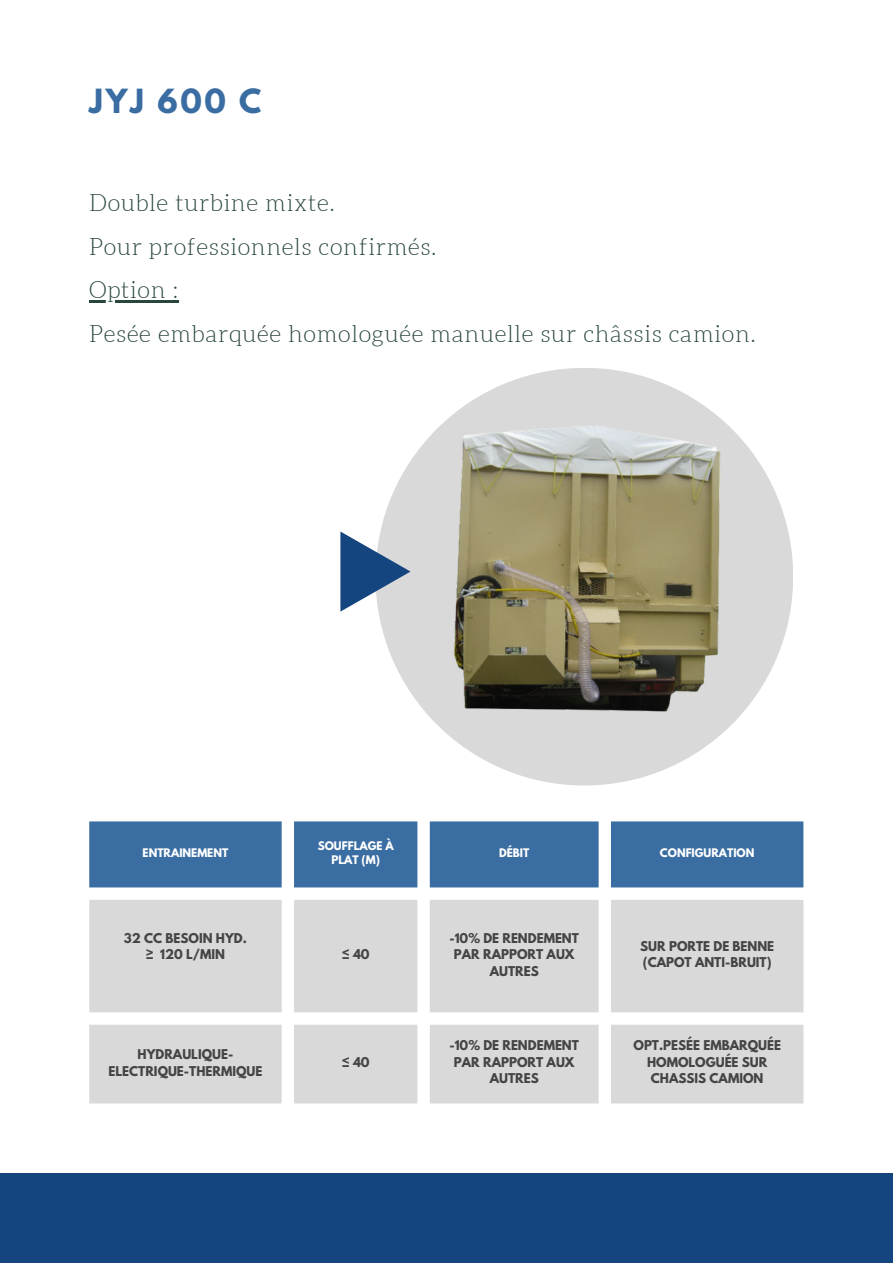
<style>
.page{position:relative;width:893px;height:1264px;background:#fff}
.page>*{position:absolute;margin:0;border:0;box-sizing:border-box;transform-origin:0 0}
.t1{font:700 29.55px "League Spartan";letter-spacing:.09em;color:#3a6da2}
.t2{font:300 23.55px/43.8px "Aleo";letter-spacing:.03em;color:#28453e}
.t3{font:700 12px/16.6px "League Spartan";color:#444544;text-align:center}
.t4{font:700 10.5px/14px "League Spartan";color:#fff;text-align:center}
</style>
<div class="page">
<div style="left:0;top:1173px;width:892px;height:89px;background:#14457e"></div>
<hr style="left:89px;top:300px;width:90px;height:3px;background:#28453e">
<div style="left:375px;top:368px;width:418px;height:417px;background:#d9d9d9;border-radius:50%"></div>
<img style="left:454px;top:423px;width:274px;height:289px">
<svg style="left:340px;top:531px;width:70px;height:80px"></svg>
<svg style="left:89px;top:821px;width:714px;height:66px;background:#4575a7"></svg>
<svg style="left:89px;top:900px;width:714px;height:203px;background:#ddd"></svg>
<h1 class="t1" style="left:89px;top:87px;width:174px">JYJ 600 C</h1>
<h2 class="t2" style="left:89px;top:181px;width:668px">Double turbine mixte.<br>Pour professionnels confirmés.<br>Option :<br>Pesée embarquée homologuée manuelle sur châssis camion.</h2>
<p class="t4" style="left:143px;top:846px;width:87px">ENTRAINEMENT</p>
<p class="t4" style="left:318px;top:839px;width:77px">SOUFFLAGE À<br>PLAT (M)</p>
<p class="t4" style="left:499px;top:846px;width:32px">DÉBIT</p>
<p class="t4" style="left:660px;top:846px;width:96px">CONFIGURATION</p>
<p class="t3" style="left:124px;top:931px;width:124px">32 CC BESOIN HYD. ≥ 120 L/MIN</p>
<p class="t3" style="left:342px;top:947px;width:29px">≤ 40</p>
<p class="t3" style="left:108px;top:1047px;width:155px">HYDRAULIQUE-<br>ELECTRIQUE-THERMIQUE</p>
<p class="t3" style="left:342px;top:1055px;width:29px">≤ 40</p>
<p class="t3" style="left:449px;top:931px;width:131px">-10% DE RENDEMENT<br>PAR RAPPORT AUX<br>AUTRES</p>
<p class="t3" style="left:640px;top:939px;width:135px;text-align:left">SUR PORTE DE BENNE (CAPOT ANTI-BRUIT)</p>
<p class="t3" style="left:449px;top:1038px;width:131px">-10% DE RENDEMENT<br>PAR RAPPORT AUX<br>AUTRES</p>
<p class="t3" style="left:633px;top:1038px;width:149px">OPT.PESÉE EMBARQUÉE<br>HOMOLOGUÉE SUR<br>CHASSIS CAMION</p>
</div>
